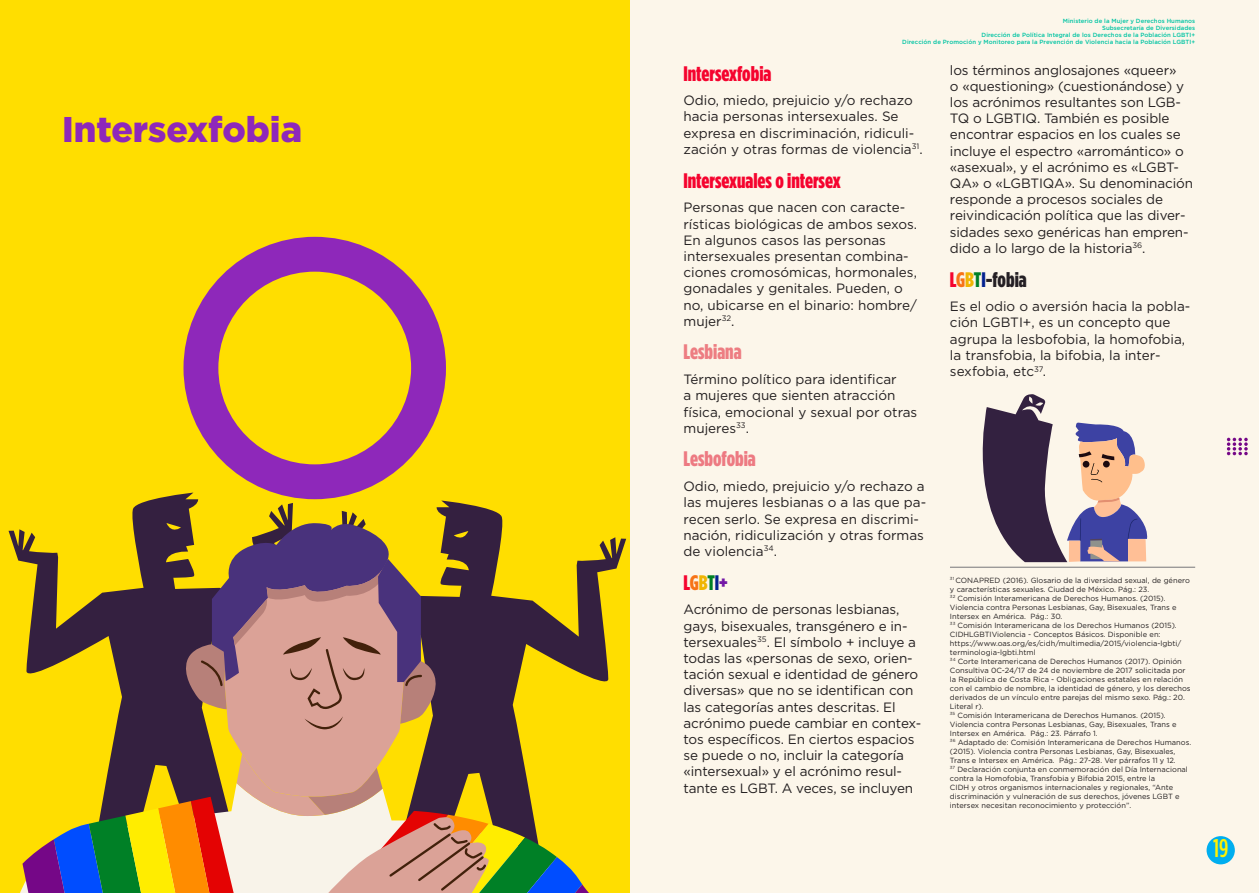
<style>
.page{position:relative;width:1259px;height:893px;background:#fcf6ea}
.page>*{position:absolute;margin:0;border:0;box-sizing:border-box;transform-origin:0 0}
.t1{font:900 35.7px "Gotham";color:#8e28ba}
.t2{font:500 25.5px "Gotham Cond";color:#fff101}
.PALABRA{font:900 21px "Gotham Cond";color:#f5032e}
.PALABRA-2{font:900 21px "Gotham Cond";color:#241f24}
.PALABRA-3{font:900 21px "Gotham Cond";color:#ed7a82}
.PALABRA-4{font:900 21px "Gotham Cond";color:#ed7d82}
.TEXTO_CORRIDO{font:13.5px/16.2px "Gotham";letter-spacing:-.01em;color:#231f20}
.CITAS{font:7.5px/9px "Gotham";color:#231f20}
.t3{font:500 6px/7.2px "Gotham";letter-spacing:.01em;color:#00c4a3;text-align:right}
.s1{color:#f77317}
.s2{color:#f0b503}
.s3{color:#008026}
.s4{color:#03218f}
.s5{color:#7317a6}
.s6{color:#f5032e}
</style>
<div class="page">
<svg style="left:1226px;top:438px;width:21px;height:17px"></svg>
<div style="left:1206px;top:836px;width:28px;height:28px;background:#00aeef;border-radius:50%"></div>
<hr style="left:950px;top:567px;width:245px;height:1px;background:#77777a">
<svg style="left:982px;top:394px;width:166px;height:168px"></svg>
<div style="left:0;top:0;width:629px;height:893px;background:#ffde00"></div>
<svg style="left:183px;top:237px;width:263px;height:262px"></svg>
<svg style="left:9px;top:493px;width:309px;height:68px"></svg>
<svg style="left:317px;top:501px;width:309px;height:181px"></svg>
<svg style="left:19px;top:521px;width:570px;height:372px"></svg>
<p class="t1" style="left:62px;top:105px;width:241px">Intersexfobia</p>
<p class="t3" style="left:902px;top:17px;width:294px">Ministerio de la Mujer y Derechos Humanos<br>Subsecretaría de Diversidades<br>Dirección de Política Integral de los Derechos de la Población LGBTI+<br>Dirección de Promoción y Monitoreo para la Prevención de Violencia hacia la Población LGBTI+</p>
<p class="PALABRA" style="left:683px;top:61px;width:89px">Intersexfobia</p>
<p class="TEXTO_CORRIDO" style="left:683px;top:92px;width:241px">Odio, miedo, prejuicio y/o rechazo hacia personas intersexuales. Se expresa en discriminación, ridiculi&shy;zación y otras formas de violencia<sup>31</sup>.</p>
<p class="PALABRA" style="left:683px;top:168px;width:159px">Intersexuales o intersex</p>
<p class="TEXTO_CORRIDO" style="left:683px;top:199px;width:235px">Personas que nacen con caracte&shy;rísticas biológicas de ambos sexos.<br>En algunos casos las personas intersexuales presentan combina&shy;ciones cromosómicas, hormonales, gonadales y genitales. Pueden, o no, ubicarse en el binario: hombre/ mujer<sup>32</sup>.</p>
<p class="PALABRA-4" style="left:683px;top:340px;width:60px">Lesbiana</p>
<p class="TEXTO_CORRIDO" style="left:683px;top:371px;width:235px">Término político para identificar<br>a mujeres que sienten atracción física, emocional y sexual por otras mujeres<sup>33</sup>.</p>
<p class="PALABRA-3" style="left:683px;top:447px;width:74px">Lesbofobia</p>
<p class="TEXTO_CORRIDO" style="left:683px;top:478px;width:244px">Odio, miedo, prejuicio y/o rechazo a las mujeres lesbianas o a las que pa&shy;recen serlo. Se expresa en discrimi&shy;nación, ridiculización y otras formas de violencia<sup>34</sup>.</p>
<p class="PALABRA" style="left:683px;top:570px;width:46px">L<span class="s1">G</span><span class="s2">B</span><span class="s3">T</span><span class="s4">I</span><span class="s5">+</span></p>
<p class="TEXTO_CORRIDO" style="left:683px;top:601px;width:239px">Acrónimo de personas lesbianas, gays, bisexuales, transgénero e in&shy;tersexuales<sup>35</sup>. El símbolo + incluye a todas las «personas de sexo, orien&shy;tación sexual e identidad de género diversas» que no se identifican con las categorías antes descritas. El acrónimo puede cambiar en contex&shy;tos específicos. En ciertos espacios se puede o no, incluir la categoría «intersexual» y el acrónimo resul&shy;tante es LGBT. A veces, se incluyen</p>
<p class="TEXTO_CORRIDO" style="left:950px;top:61px;width:244px">los términos anglosajones «queer»<br>o «questioning» (cuestionándose) y los acrónimos resultantes son LGB-TQ o LGBTIQ. También es posible encontrar espacios en los cuales se incluye el espectro «arromántico» o «asexual», y el acrónimo es «LGBT-QA» o «LGBTIQA». Su denominación responde a procesos sociales de reivindicación política que las diver&shy;sidades sexo genéricas han empren&shy;dido a lo largo de la historia<sup>36</sup>.</p>
<p class="PALABRA-2" style="left:950px;top:267px;width:78px"><span class="s6">L</span><span class="s1">G</span><span class="s2">B</span><span class="s3">T</span><span class="s4">I</span>-fobia</p>
<p class="TEXTO_CORRIDO" style="left:950px;top:298px;width:242px">Es el odio o aversión hacia la pobla&shy;ción LGBTI+, es un concepto que agrupa la lesbofobia, la homofobia, la transfobia, la bifobia, la inter&shy;sexfobia, etc<sup>37</sup>.</p>
<p class="CITAS" style="left:950px;top:576px;width:241px"><sup>31</sup> CONAPRED (2016). Glosario de la diversidad sexual, de género y características sexuales. Ciudad de México. Pág.: 23.</p>
<p class="CITAS" style="left:950px;top:594px;width:228px"><sup>32</sup> Comisión Interamericana de Derechos Humanos. (2015).<br>Violencia contra Personas Lesbianas, Gay, Bisexuales, Trans e<br>Intersex en América. Pág.: 30.</p>
<p class="CITAS" style="left:950px;top:621px;width:233px"><sup>33</sup> Comisión Interamericana de los Derechos Humanos (2015).<br>CIDHLGBTIViolencia - Conceptos Básicos. Disponible en: https://www.oas.org/es/cidh/multimedia/2015/violencia-lgbti/ terminologia-lgbti.html</p>
<p class="CITAS" style="left:950px;top:657px;width:242px"><sup>34</sup> Corte Interamericana de Derechos Humanos (2017). Opinión Consultiva 0C-24/17 de 24 de noviembre de 2017 solicitada por la República de Costa Rica - Obligaciones estatales en relación con el cambio de nombre, la identidad de género, y los derechos derivados de un vínculo entre parejas del mismo sexo. Pág.: 20.<br>Literal r).</p>
<p class="CITAS" style="left:950px;top:711px;width:228px"><sup>35</sup> Comisión Interamericana de Derechos Humanos. (2015).<br>Violencia contra Personas Lesbianas, Gay, Bisexuales, Trans e<br>Intersex en América. Pág.: 23. Párrafo 1.</p>
<p class="CITAS" style="left:950px;top:738px;width:243px"><sup>36</sup> Adaptado de: Comisión Interamericana de Derechos Humanos. (2015). Violencia contra Personas Lesbianas, Gay, Bisexuales,<br>Trans e Intersex en América. Pág.: 27-28. Ver párrafos 11 y 12.</p>
<p class="CITAS" style="left:950px;top:765px;width:239px"><sup>37</sup> Declaración conjunta en conmemoración del Día Internacional contra la Homofobia, Transfobia y Bifobia 2015, entre la<br>CIDH y otros organismos internacionales y regionales, “Ante discriminación y vulneración de sus derechos, jóvenes LGBT e intersex necesitan reconocimiento y protección”.</p>
<h2 class="t2" style="left:1213px;top:834px;width:17px">19</h2>
</div>
